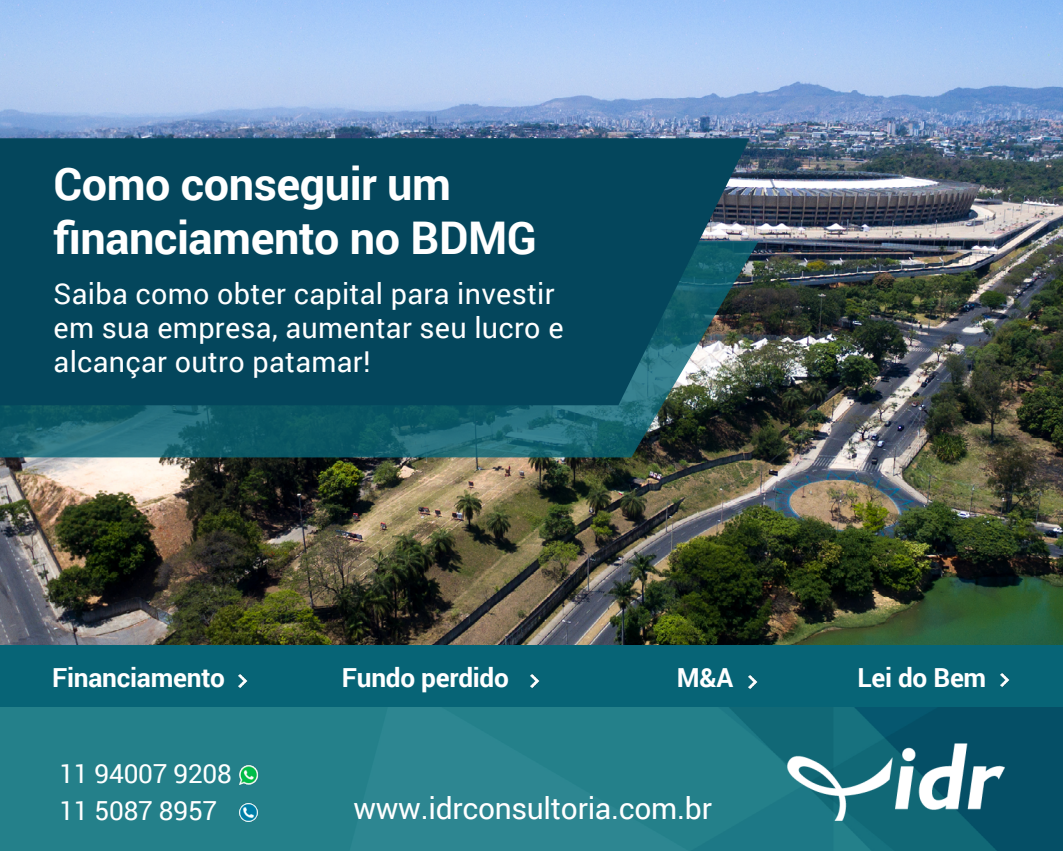
<style>
.page{position:relative;width:1063px;height:851px;background:#fff}
.page>*{position:absolute;margin:0;border:0;box-sizing:border-box;transform-origin:0 0}
.t1{font:700 45px/53.8px "Roboto";letter-spacing:-.01em;color:#fff}
.t2{font:30px "Roboto";letter-spacing:-.01em;color:#fff}
.t3{font:28.75px/33.8px "Roboto";letter-spacing:.01em;color:#fff}
.t4{font:700 26.25px "Roboto";letter-spacing:-.01em;color:#fff}
.t5{font:26.25px/37.2px "Roboto";letter-spacing:-.01em;color:#fff}
</style>
<div class="page">
<img style="left:0;top:0;width:1063px;height:644px">
<svg style="left:0;top:241px;width:759px;height:216px;background:#1b5963"></svg>
<div style="left:0;top:138px;width:750px;height:267px;background:#04465c"></div>
<svg style="left:0;top:706px;width:1063px;height:144px;background:#217a86"></svg>
<div style="left:0;top:644px;width:1063px;height:62px;background:#076476"></div>
<img style="left:1000px;top:673px;width:9px;height:14px">
<img style="left:787px;top:743px;width:218px;height:77px">
<img style="left:748px;top:675px;width:9px;height:14px">
<img style="left:531px;top:674px;width:9px;height:13px">
<img style="left:239px;top:674px;width:9px;height:13px">
<img style="left:236px;top:763px;width:25px;height:21px">
<img style="left:239px;top:803px;width:18px;height:18px">
<h1 class="t1" style="left:54px;top:155px;width:485px">Como conseguir um financiamento no BDMG</h1>
<p class="t3" style="left:54px;top:276px;width:511px">Saiba como obter capital para investir em sua empresa, aumentar seu lucro e alcançar outro patamar!</p>
<p class="t4" style="left:52px;top:659px;width:174px">Financiamento</p>
<p class="t4" style="left:342px;top:658px;width:169px">Fundo perdido</p>
<p class="t4" style="left:677px;top:659px;width:58px">M&amp;A</p>
<p class="t4" style="left:857px;top:659px;width:130px">Lei do Bem</p>
<p class="t5" style="left:59px;top:753px;width:174px">11 94007 9208<br>11 5087 8957</p>
<p class="t2" style="left:353px;top:787px;width:360px">www.idrconsultoria.com.br</p>
</div>
